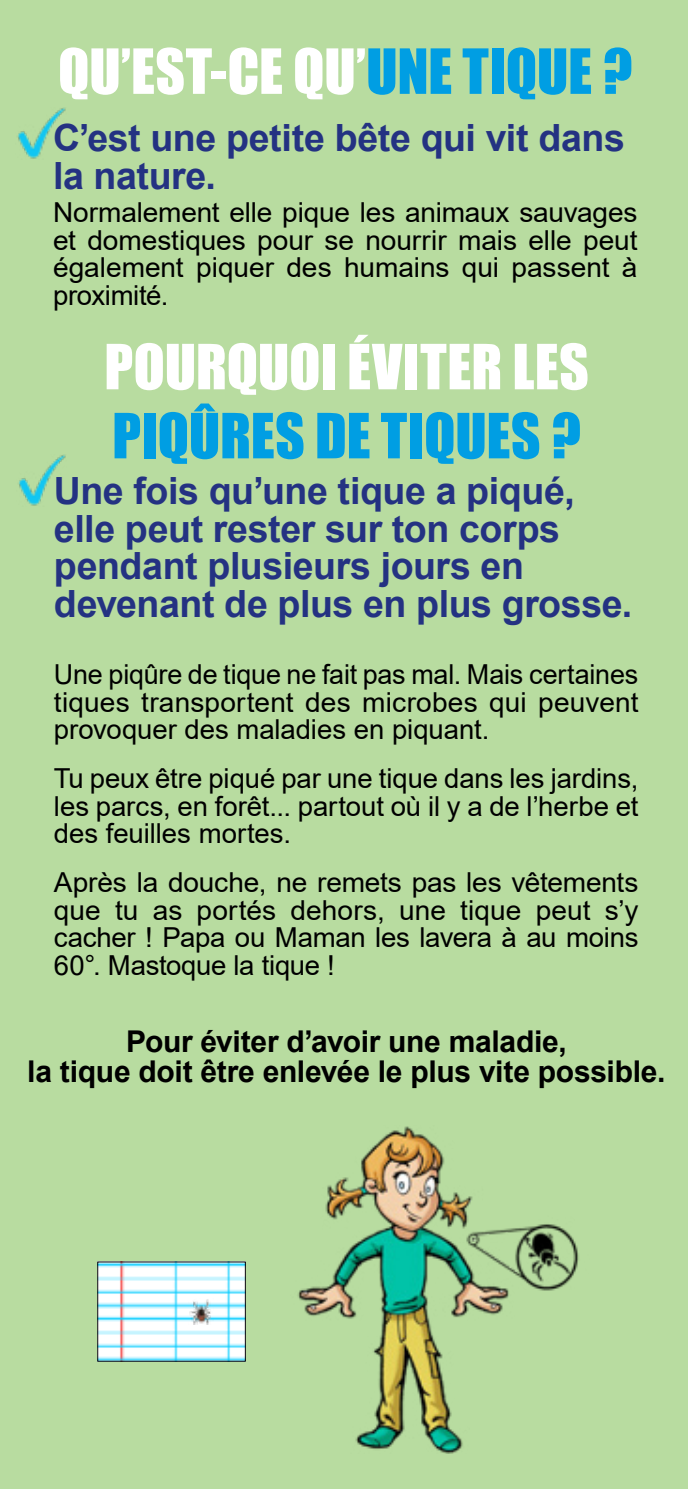
<style>
.page{position:relative;width:688px;height:1489px;background:#fff}
.page>*{position:absolute;margin:0;border:0;box-sizing:border-box;transform-origin:0 0}
.t1{font:57.5px "Impact";letter-spacing:-.005em;color:#fff}
.t2{font:57.5px "Impact";letter-spacing:-.005em;color:#009ee3}
.t3{font:700 37.5px/37.5px "Arial";letter-spacing:-.01em;color:#243282}
.t4{font:700 30px "Arial";letter-spacing:-.01em;color:#000}
.t5{font:27.5px/27.5px "Arial";letter-spacing:-.005em;color:#000;text-align:justify}
.s1{color:#009ee3}
</style>
<div class="page">
<div style="left:0;top:0;width:687px;height:1488px;background:#b8dca0"></div>
<img style="left:297px;top:1126px;width:282px;height:327px">
<img style="left:17px;top:108px;width:49px;height:51px">
<img style="left:99px;top:1263px;width:145px;height:96px">
<div style="left:97px;top:1261px;width:149px;height:100px;border:1px solid #000"></div>
<img style="left:189px;top:1298px;width:25px;height:26px">
<img style="left:18px;top:455px;width:48px;height:51px">
<p class="t1" style="left:58px;top:27px;width:575px">QU’EST-CE QU’<span class="s1">UNE TIQUE ?</span></p>
<p class="t3" style="left:53px;top:120px;width:573px">C’est une petite bête qui vit dans la nature.</p>
<p class="t5" style="left:53px;top:198px;width:585px">Normalement elle pique les animaux sauvages et domestiques pour se nourrir mais elle peut également piquer des humains qui passent à proximité.</p>
<p class="t1" style="left:104px;top:322px;width:486px">POURQUOI ÉVITER LES</p>
<p class="t2" style="left:112px;top:391px;width:470px">PIQÛRES DE TIQUES ?</p>
<p class="t3" style="left:54px;top:472px;width:579px">Une fois qu’une tique a piqué, elle peut rester sur ton corps pendant plusieurs jours en devenant de plus en plus grosse.</p>
<p class="t5" style="left:54px;top:660px;width:586px">Une piqûre de tique ne fait pas mal. Mais certaines tiques transportent des microbes qui peuvent provoquer des maladies en piquant.</p>
<p class="t5" style="left:54px;top:764px;width:586px">Tu peux être piqué par une tique dans les jardins, les parcs, en forêt... partout où il y a de l’herbe et des feuilles mortes.</p>
<p class="t5" style="left:54px;top:868px;width:586px">Après la douche, ne remets pas les vêtements que tu as portés dehors, une tique peut s’y cacher ! Papa ou Maman les lavera à au moins 60°. Mastoque la tique !</p>
<p class="t4" style="left:126px;top:1020px;width:442px">Pour éviter d’avoir une maladie,</p>
<p class="t4" style="left:27px;top:1050px;width:639px">la tique doit être enlevée le plus vite possible.</p>
</div>
